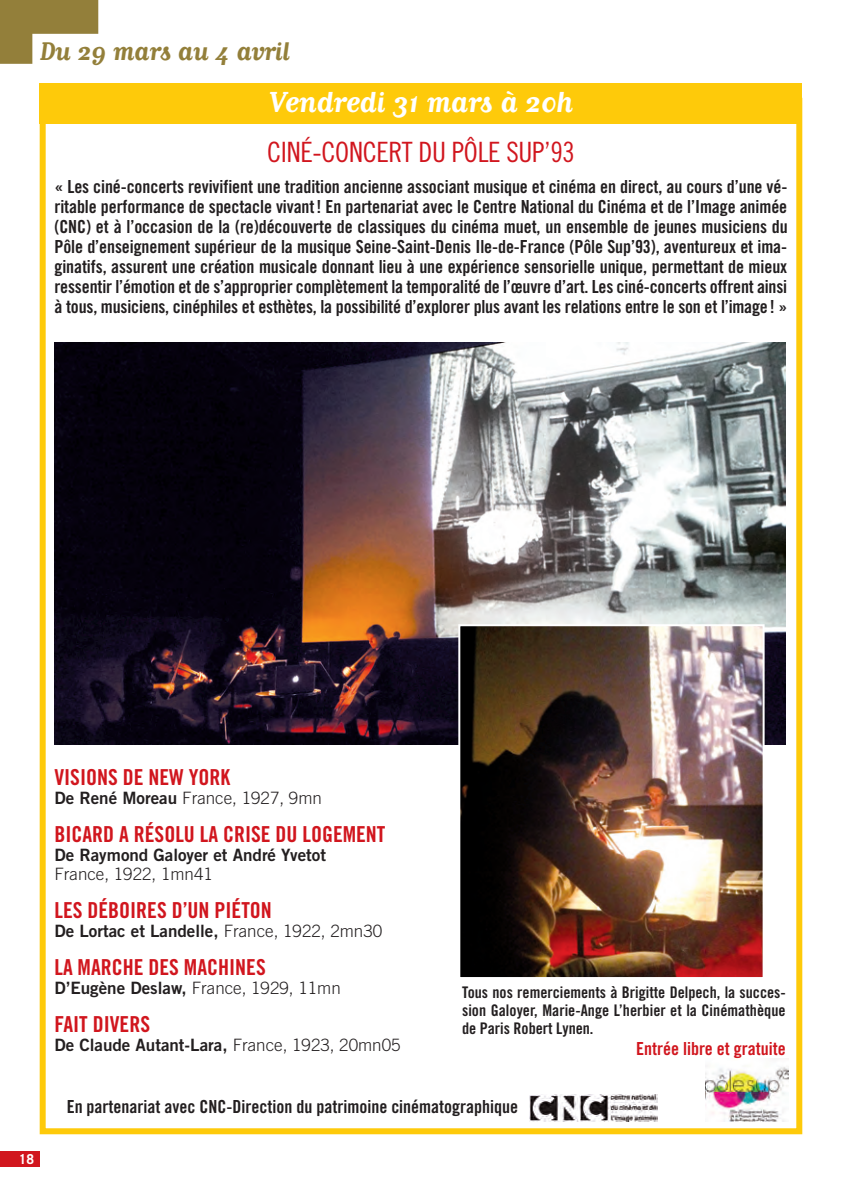
<style>
.page{position:relative;width:842px;height:1191px;background:#fff}
.page>*{position:absolute;margin:0;border:0;box-sizing:border-box;transform-origin:0 0}
.t1{font:700 34px "Matrix Script";letter-spacing:-.015em;color:#fff}
.t2{font:700 30px "Matrix Script";letter-spacing:-.015em;color:#937f3a}
.t3{font:28px "Trade Gothic Cond Eighteen";letter-spacing:-.01em;color:#d1161e}
.t4{font:22px "Trade Gothic Bold Cond Twenty";color:#d1161e}
.t5{font:18px/20px "Trade Gothic Bold Cond Twenty";color:#231f20;text-align:justify}
.t6{font:18px "Trade Gothic Bold Cond Twenty";color:#d1161e}
.t7{font:17px "Trade Gothic Bold Two";color:#231f20}
.t8{font:300 17px "Trade Gothic";color:#231f20}
.t9{font:16px/18px "Trade Gothic Bold Cond Twenty";letter-spacing:.005em;color:#231f20;text-align:justify}
.t10{font:700 13.6px "Trade Gothic";color:#fff}
.s1{font-family:"Trade Gothic Bold Two";font-weight:400}
.s2{font-family:"Trade Gothic";font-weight:300}
</style>
<div class="page">
<div style="left:0;top:1151px;width:40px;height:16px;background:#d1161e"></div>
<div style="left:40px;top:98px;width:762px;height:1036px;border:6px solid #feca0a"></div>
<div style="left:40px;top:83px;width:762px;height:41px;background:#feca0a"></div>
<img style="left:705px;top:1067px;width:83px;height:54px">
<img style="left:529px;top:1094px;width:129px;height:27px">
<img style="left:54px;top:343px;width:732px;height:401px">
<img style="left:461px;top:627px;width:301px;height:349px">
<div style="left:458px;top:624px;width:307px;height:355px;border:2px solid #fff"></div>
<svg style="left:0;top:0;width:98px;height:64px"></svg>
<h2 class="t2" style="left:40px;top:32px;width:252px">Du 29 mars au 4 avril</h2>
<h1 class="t1" style="left:269px;top:80px;width:306px">Vendredi 31 mars à 20h</h1>
<h3 class="t3" style="left:267px;top:141px;width:309px">CINÉ-CONCERT DU PÔLE SUP’93</h3>
<p class="t5" style="left:54px;top:178px;width:735px">« Les ciné-concerts revivifient une tradition ancienne associant musique et cinéma en direct, au cours d’une vé&shy;ritable performance de spectacle vivant ! En partenariat avec le Centre National du Cinéma et de l’Image animée (CNC) et à l’occasion de la (re)découverte de classiques du cinéma muet, un ensemble de jeunes musiciens du Pôle d’enseignement supérieur de la musique Seine-Saint-Denis Ile-de-France (Pôle Sup’93), aventureux et ima&shy;ginatifs, assurent une création musicale donnant lieu à une expérience sensorielle unique, permettant de mieux ressentir l’émotion et de s’approprier complètement la temporalité de l’œuvre d’art. Les ciné-concerts offrent ainsi à tous, musiciens, cinéphiles et esthètes, la possibilité d’explorer plus avant les relations entre le son et l’image! »</p>
<p class="t4" style="left:54px;top:769px;width:177px">VISIONS DE NEW YORK</p>
<p class="t8" style="left:54px;top:792px;width:269px"><span class="s1">De René Moreau</span> France, 1927, 9mn</p>
<p class="t4" style="left:54px;top:826px;width:333px">BICARD A RÉSOLU LA CRISE DU LOGEMENT</p>
<p class="t7" style="left:54px;top:849px;width:273px">De Raymond Galoyer et André Yvetot</p>
<p class="t8" style="left:54px;top:868px;width:160px">France, 1922, 1mn41</p>
<p class="t4" style="left:54px;top:902px;width:219px">LES DÉBOIRES D’UN PIÉTON</p>
<p class="t7" style="left:54px;top:925px;width:329px">De Lortac et Landelle, <span class="s2">France, 1922, 2mn30</span></p>
<p class="t4" style="left:54px;top:959px;width:213px">LA MARCHE DES MACHINES</p>
<p class="t8" style="left:54px;top:982px;width:288px"><span class="s1">D’Eugène Deslaw,</span> France, 1929, 11mn</p>
<p class="t4" style="left:54px;top:1016px;width:97px">FAIT DIVERS</p>
<p class="t7" style="left:54px;top:1039px;width:348px">De Claude Autant-Lara, <span class="s2">France, 1923, 20mn05</span></p>
<p class="t9" style="left:462px;top:985px;width:325px">Tous nos remerciements à Brigitte Delpech, la succes&shy;sion Galoyer, Marie-Ange L’herbier et la Cinémathèque de Paris Robert Lynen.</p>
<p class="t6" style="left:636px;top:1042px;width:151px">Entrée libre et gratuite</p>
<p class="t10" style="left:19px;top:1153px;width:17px">18</p>
<p class="t5" style="left:67px;top:1097px;width:453px">En partenariat avec CNC-Direction du patrimoine cinématographique</p>
</div>
